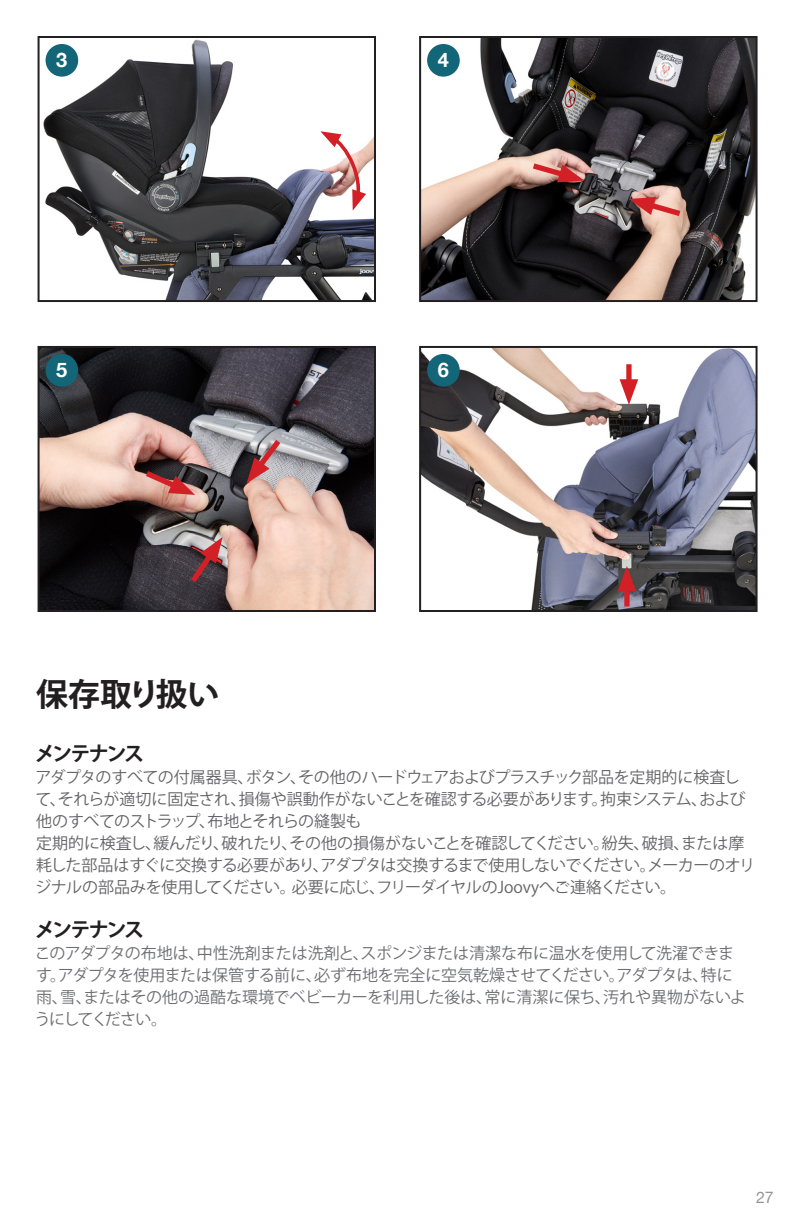
<style>
.page{position:relative;width:792px;height:1224px;background:#fff}
.page>*{position:absolute;margin:0;border:0;box-sizing:border-box;transform-origin:0 0}
.t1{font:700 32px "Koz Go Pr 6 N";letter-spacing:-.01em;color:#231f20}
.SUBHEAD{font:700 20px "Koz Go Pr 6 N";letter-spacing:-.12em;color:#231f20}
.t2{font:700 20px "Helvetica Neue";color:#fff}
.COPY{font:16px/22px "Koz Go Pr 6 N";letter-spacing:-.03em;color:#636366}
.COPY-2{font:16px/22px "Koz Go Pr 6 N";letter-spacing:-.02em;color:#6c6d70}
.t3{font:16px "Helvetica Neue";color:#939598}
</style>
<div class="page">
<img style="left:43px;top:39px;width:330px;height:260px">
<div style="left:38px;top:36px;width:338px;height:266px;border:2px solid #231f20"></div>
<div style="left:46px;top:44px;width:32px;height:33px;background:#126678;border-radius:50%"></div>
<img style="left:41px;top:349px;width:332px;height:260px">
<div style="left:38px;top:346px;width:338px;height:266px;border:2px solid #231f20"></div>
<div style="left:46px;top:354px;width:32px;height:33px;background:#126678;border-radius:50%"></div>
<img style="left:422px;top:349px;width:333px;height:260px">
<div style="left:419px;top:346px;width:339px;height:266px;border:2px solid #231f20"></div>
<div style="left:427px;top:354px;width:33px;height:33px;background:#126678;border-radius:50%"></div>
<img style="left:422px;top:39px;width:333px;height:260px">
<div style="left:419px;top:36px;width:339px;height:266px;border:2px solid #231f20"></div>
<div style="left:427px;top:44px;width:33px;height:33px;background:#126678;border-radius:50%"></div>
<svg style="left:527px;top:159px;width:57px;height:24px"></svg>
<svg style="left:140px;top:466px;width:55px;height:30px;background:#955957"></svg>
<svg style="left:629px;top:197px;width:57px;height:23px"></svg>
<svg style="left:186px;top:537px;width:37px;height:51px;background:#794e53"></svg>
<svg style="left:247px;top:434px;width:39px;height:50px;background:#b18b8f"></svg>
<div style="left:624px;top:582px;width:6px;height:25px;background:#d32026"></div>
<svg style="left:618px;top:566px;width:18px;height:26px"></svg>
<div style="left:626px;top:364px;width:6px;height:25px;background:#d32026"></div>
<svg style="left:620px;top:379px;width:18px;height:26px"></svg>
<svg style="left:320px;top:131px;width:46px;height:80px"></svg>
<p class="t2" style="left:56px;top:44px;width:13px">3</p>
<p class="t2" style="left:438px;top:44px;width:13px">4</p>
<p class="t2" style="left:56px;top:354px;width:13px">5</p>
<p class="t2" style="left:438px;top:354px;width:13px">6</p>
<p class="t1" style="left:36px;top:676px;width:185px">保存取り扱い</p>
<p class="SUBHEAD" style="left:35px;top:742px;width:111px">メンテナンス</p>
<p class="COPY" style="left:35px;top:766px;width:712px">アダプタのすべての付属器具、ボタン、その他のハードウェアおよびプラスチック部品を定期的に検査して、それらが適切に固定され、損傷や誤動作がないことを確認する必要があります。拘束システム、および他のすべてのストラップ、布地とそれらの縫製も</p>
<p class="COPY" style="left:36px;top:832px;width:721px">定期的に検査し、緩んだり、破れたり、その他の損傷がないことを確認してください。紛失、破損、または摩耗した部品はすぐに交換する必要があり、アダプタは交換するまで使用しないでください。メーカーのオリジナルの部品みを使用してください。必要に応じ、フリーダイヤルのJoovyへご連絡ください。</p>
<p class="SUBHEAD" style="left:35px;top:918px;width:111px">メンテナンス</p>
<p class="COPY-2" style="left:35px;top:942px;width:713px">このアダプタの布地は、中性洗剤または洗剤と、スポンジまたは清潔な布に温水を使用して洗濯できます。アダプタを使用または保管する前に、必ず布地を完全に空気乾燥させてください。アダプタは、特に雨、雪、またはその他の過酷な環境でベビーカーを利用した後は、常に清潔に保ち、汚れや異物がないようにしてください。</p>
<p class="t3" style="left:756px;top:1186px;width:19px">27</p>
</div>
